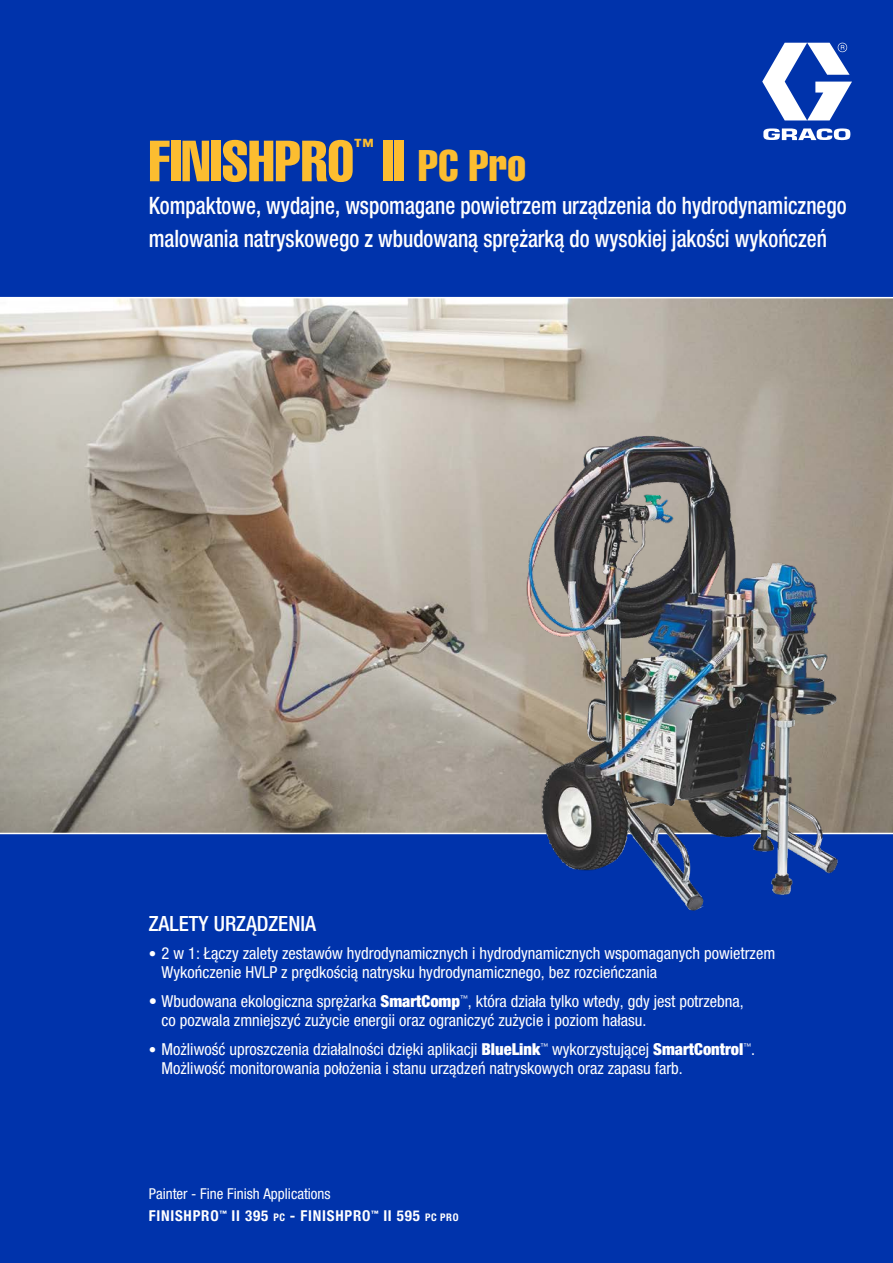
<style>
.page{position:relative;width:893px;height:1263px;background:#fff}
.page>*{position:absolute;margin:0;border:0;box-sizing:border-box;transform-origin:0 0}
.t1{font:57px "Helvetica LT Std Comp";color:#fcbd30}
.t2{font:43.5px "Helvetica LT Std Comp";color:#fcbd30}
.t3{font:500 condensed 24px/33px "Helvetica Neue LTCE";color:#fff;scale:.89 1}
.t4{font:500 condensed 21px "Helvetica Neue LTCE";color:#fff}
.t5{font:19.95px "Helvetica LT Std Comp";color:#fcbd30}
.t6{font:condensed 16.5px/19.5px "Helvetica Neue LTCE";color:#fff}
.t7{font:700 condensed 15px "Helvetica Neue LT Std";letter-spacing:.05em;color:#fff}
.t8{font:condensed 15px "Helvetica Neue LT Std";color:#fff}
.s1{font-size:57px}
.s2{font-size:15px}
.s3{font-weight:900}
.s4{font-size:10.5px}
</style>
<div class="page">
<img style="left:0;top:298px;width:893px;height:535px">
<div style="left:0;top:833px;width:893px;height:430px;background:#0033ab"></div>
<div style="left:0;top:0;width:893px;height:298px;background:#0033ab"></div>
<svg style="left:762px;top:43px;width:90px;height:97px"></svg>
<hr style="left:0;top:833px;width:893px;height:1px;background:#fff">
<img style="left:517px;top:425px;width:328px;height:486px">
<hr style="left:0;top:297px;width:893px;height:1px;background:#fff">
<h1 class="t1" style="left:149px;top:125px;width:207px">FINISHPRO</h1>
<p class="t5" style="left:354px;top:134px;width:21px">™</p>
<h2 class="t2" style="left:382px;top:138px;width:146px"><span class="s1">II</span> PC Pro</h2>
<h3 class="t3" style="left:149px;top:189px;width:786px">Kompaktowe, wydajne, wspomagane powietrzem urządzenia do hydrodynamicznego malowania natryskowego z wbudowaną sprężarką do wysokiej jakości wykończeń</h3>
<p class="t4" style="left:149px;top:911px;width:169px">ZALETY URZĄDZENIA</p>
<p class="t6" style="left:162px;top:943px;width:615px;text-indent:-13px"><span class="s2">•</span> 2 w 1: Łączy zalety zestawów hydrodynamicznych i hydrodynamicznych wspomaganych powietrzem<br>Wykończenie HVLP z prędkością natrysku hydrodynamicznego, bez rozcieńczania</p>
<p class="t6" style="left:162px;top:991px;width:584px;text-indent:-13px">• Wbudowana ekologiczna sprężarka <span class="s3">SmartComp</span><sup>™</sup>, która działa tylko wtedy, gdy jest potrzebna, co pozwala zmniejszyć zużycie energii oraz ograniczyć zużycie i poziom hałasu.</p>
<p class="t6" style="left:162px;top:1039px;width:595px;text-indent:-13px"><span class="s2">•</span> Możliwość uproszczenia działalności dzięki aplikacji <span class="s3">BlueLink</span><sup>™</sup> wykorzystującej <span class="s3">SmartControl</span><sup>™</sup>.<br>Możliwość monitorowania położenia i stanu urządzeń natryskowych oraz zapasu farb.</p>
<p class="t8" style="left:149px;top:1185px;width:183px">Painter - Fine Finish Applications</p>
<p class="t7" style="left:149px;top:1206px;width:311px">FINISHPRO<sup>™</sup> II 395 <span class="s4">PC</span> - FINISHPRO<sup>™</sup> II 595 <span class="s4">PC PRO</span></p>
</div>
